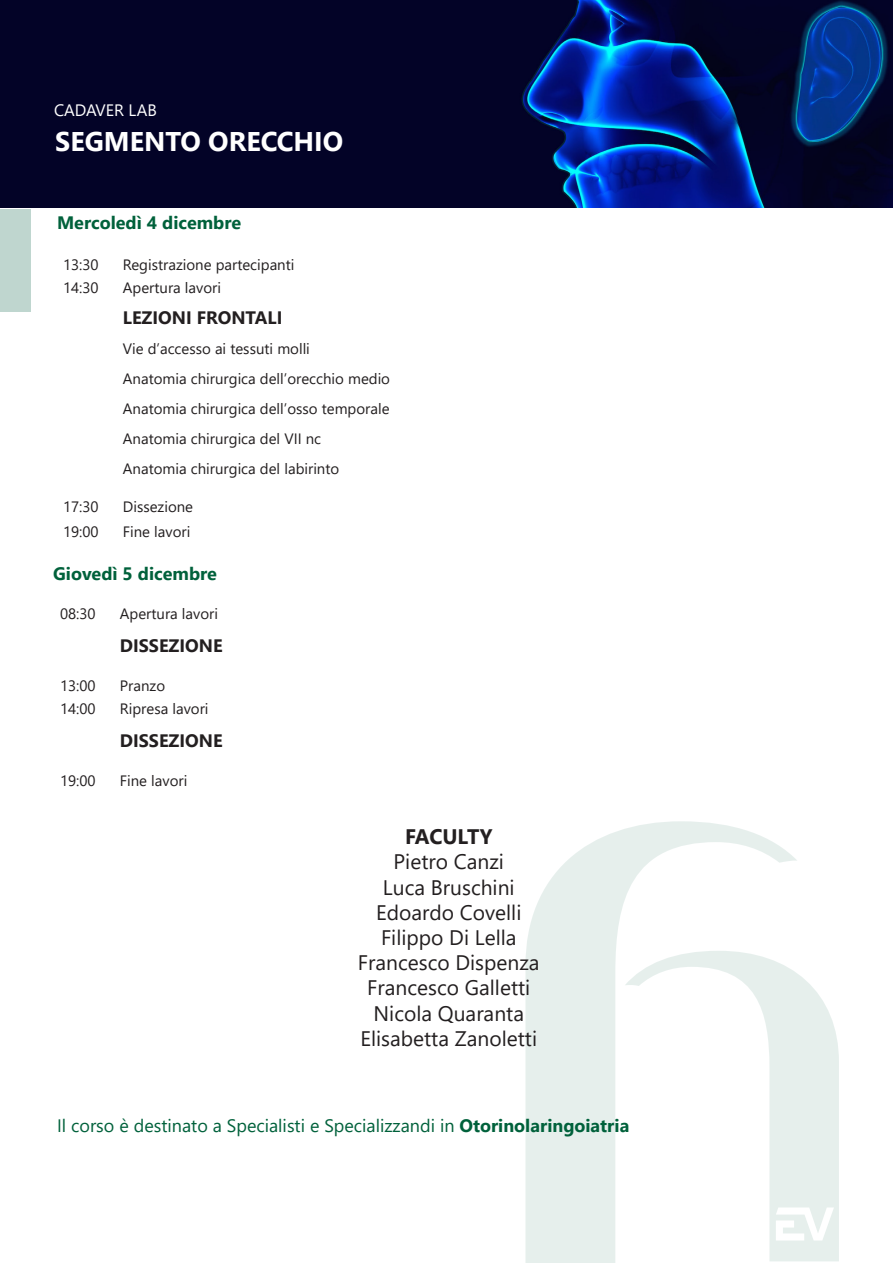
<style>
.page{position:relative;width:893px;height:1263px;background:#fff}
.page>*{position:absolute;margin:0;border:0;box-sizing:border-box;transform-origin:0 0}
.t1{font:700 27px "Segoe UI";color:#fff}
.t2{font:21px "Segoe UI";color:#231f20}
.t3{font:700 21px "Segoe UI";letter-spacing:-.01em;color:#231f20}
.t4{font:18px "Segoe UI";color:#00613b}
.t5{font:700 18px "Segoe UI";color:#231f20}
.t6{font:700 18px "Segoe UI";color:#00613b}
.t7{font:16.5px "Segoe UI";color:#fff}
.t8{font:15px "Segoe UI";color:#231f20}
.s1{font-weight:700}
</style>
<div class="page">
<svg style="left:525px;top:821px;width:272px;height:442px;fill:#e6efec"></svg>
<svg style="left:625px;top:951px;width:214px;height:310px"></svg>
<svg style="left:776px;top:1207px;width:58px;height:33px"></svg>
<img style="left:0;top:0;width:893px;height:208px">
<div style="left:0;top:209px;width:31px;height:102px;background:#bfd6cf"></div>
<p class="t7" style="left:54px;top:95px;width:104px">CADAVER LAB</p>
<p class="t1" style="left:55px;top:116px;width:290px">SEGMENTO ORECCHIO</p>
<p class="t6" style="left:57px;top:206px;width:186px">Mercoledì 4 dicembre</p>
<p class="t8" style="left:63px;top:250px;width:37px">13:30</p>
<p class="t8" style="left:123px;top:250px;width:173px">Registrazione partecipanti</p>
<p class="t8" style="left:63px;top:273px;width:37px">14:30</p>
<p class="t8" style="left:123px;top:273px;width:100px">Apertura lavori</p>
<p class="t5" style="left:123px;top:301px;width:161px">LEZIONI FRONTALI</p>
<p class="t8" style="left:123px;top:335px;width:189px">Vie d’accesso ai tessuti molli</p>
<p class="t8" style="left:123px;top:365px;width:269px">Anatomia chirurgica dell’orecchio medio</p>
<p class="t8" style="left:123px;top:395px;width:268px">Anatomia chirurgica dell’osso temporale</p>
<p class="t8" style="left:123px;top:425px;width:200px">Anatomia chirurgica del VII nc</p>
<p class="t8" style="left:123px;top:455px;width:218px">Anatomia chirurgica del labirinto</p>
<p class="t8" style="left:63px;top:493px;width:37px">17:30</p>
<p class="t8" style="left:123px;top:493px;width:72px">Dissezione</p>
<p class="t8" style="left:63px;top:518px;width:37px">19:00</p>
<p class="t8" style="left:123px;top:518px;width:69px">Fine lavori</p>
<p class="t6" style="left:53px;top:556px;width:165px">Giovedì 5 dicembre</p>
<p class="t8" style="left:60px;top:599px;width:37px">08:30</p>
<p class="t8" style="left:120px;top:599px;width:100px">Apertura lavori</p>
<p class="t5" style="left:120px;top:628px;width:104px">DISSEZIONE</p>
<p class="t8" style="left:60px;top:671px;width:37px">13:00</p>
<p class="t8" style="left:120px;top:671px;width:47px">Pranzo</p>
<p class="t8" style="left:60px;top:694px;width:37px">14:00</p>
<p class="t8" style="left:120px;top:694px;width:90px">Ripresa lavori</p>
<p class="t5" style="left:120px;top:723px;width:104px">DISSEZIONE</p>
<p class="t8" style="left:60px;top:767px;width:37px">19:00</p>
<p class="t8" style="left:120px;top:767px;width:69px">Fine lavori</p>
<p class="t3" style="left:405px;top:817px;width:89px">FACULTY</p>
<p class="t2" style="left:394px;top:842px;width:112px">Pietro Canzi</p>
<p class="t2" style="left:383px;top:867px;width:133px">Luca Bruschini</p>
<p class="t2" style="left:376px;top:892px;width:147px">Edoardo Covelli</p>
<p class="t2" style="left:381px;top:918px;width:137px">Filippo Di Lella</p>
<p class="t2" style="left:358px;top:943px;width:183px">Francesco Dispenza</p>
<p class="t2" style="left:367px;top:968px;width:165px">Francesco Galletti</p>
<p class="t2" style="left:374px;top:993px;width:152px">Nicola Quaranta</p>
<p class="t2" style="left:360px;top:1018px;width:178px">Elisabetta Zanoletti</p>
<p class="t4" style="left:57px;top:1108px;width:574px">Il corso è destinato a Specialisti e Specializzandi in <span class="s1">Otorinolaringoiatria</span></p>
</div>
